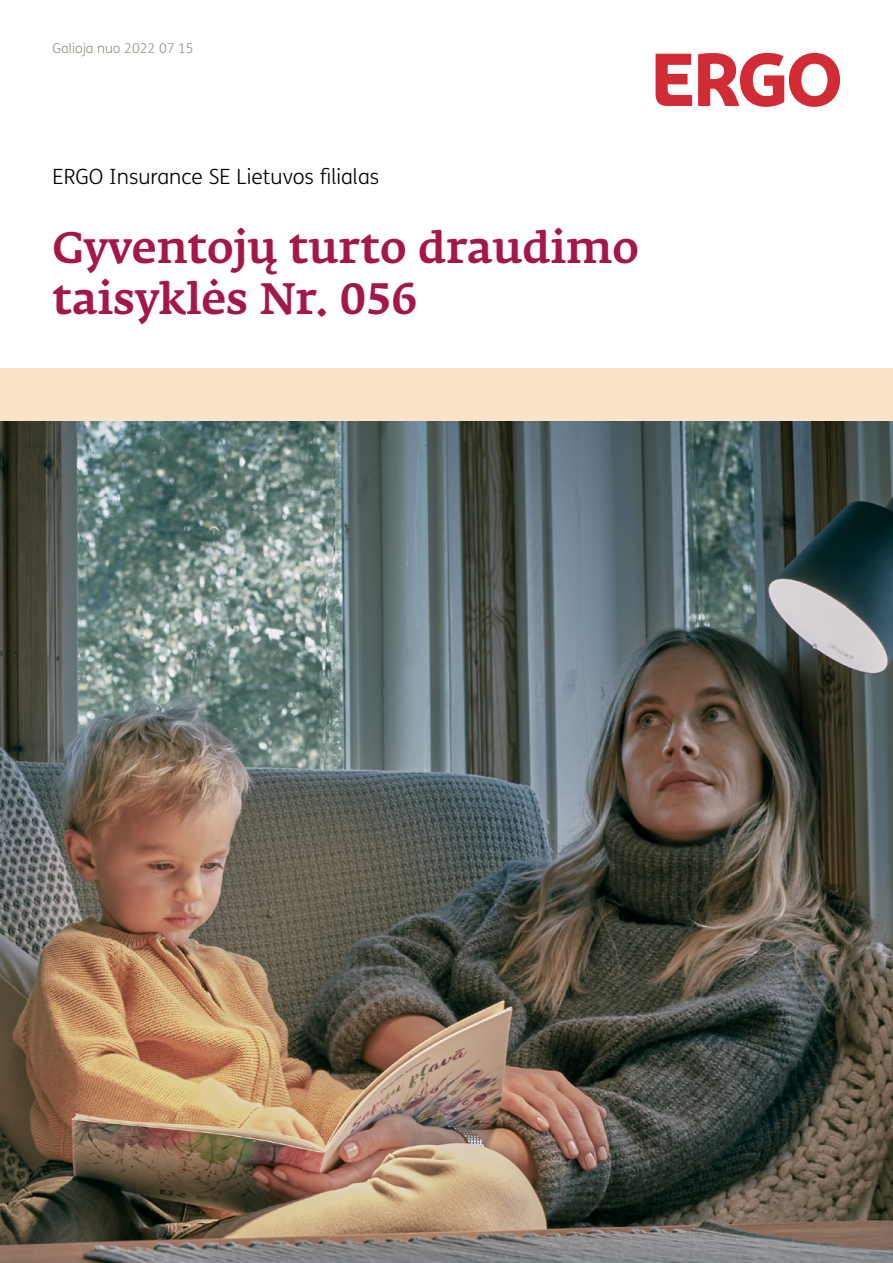
<style>
.page{position:relative;width:893px;height:1263px;background:#fff}
.page>*{position:absolute;margin:0;border:0;box-sizing:border-box;transform-origin:0 0}
.t1{font:500 43.5px/51px "Fedra Serif A Pro";color:#a41847}
.t2{font:300 21px "FS Me";color:#000}
.t3{font:300 13.5px "FS Me";color:#929083}
</style>
<div class="page">
<div style="left:0;top:368px;width:893px;height:53px;background:#fae3c8"></div>
<svg style="left:698px;top:53px;width:142px;height:54px"></svg>
<svg style="left:656px;top:54px;width:36px;height:52px"></svg>
<img style="left:0;top:421px;width:893px;height:842px">
<p class="t3" style="left:53px;top:39px;width:143px">Galioja nuo 2022 07 15</p>
<p class="t2" style="left:53px;top:162px;width:328px">ERGO Insurance SE Lietuvos filialas</p>
<p class="t1" style="left:53px;top:223px;width:588px">Gyventojų turto draudimo taisyklės Nr. 056</p>
</div>
